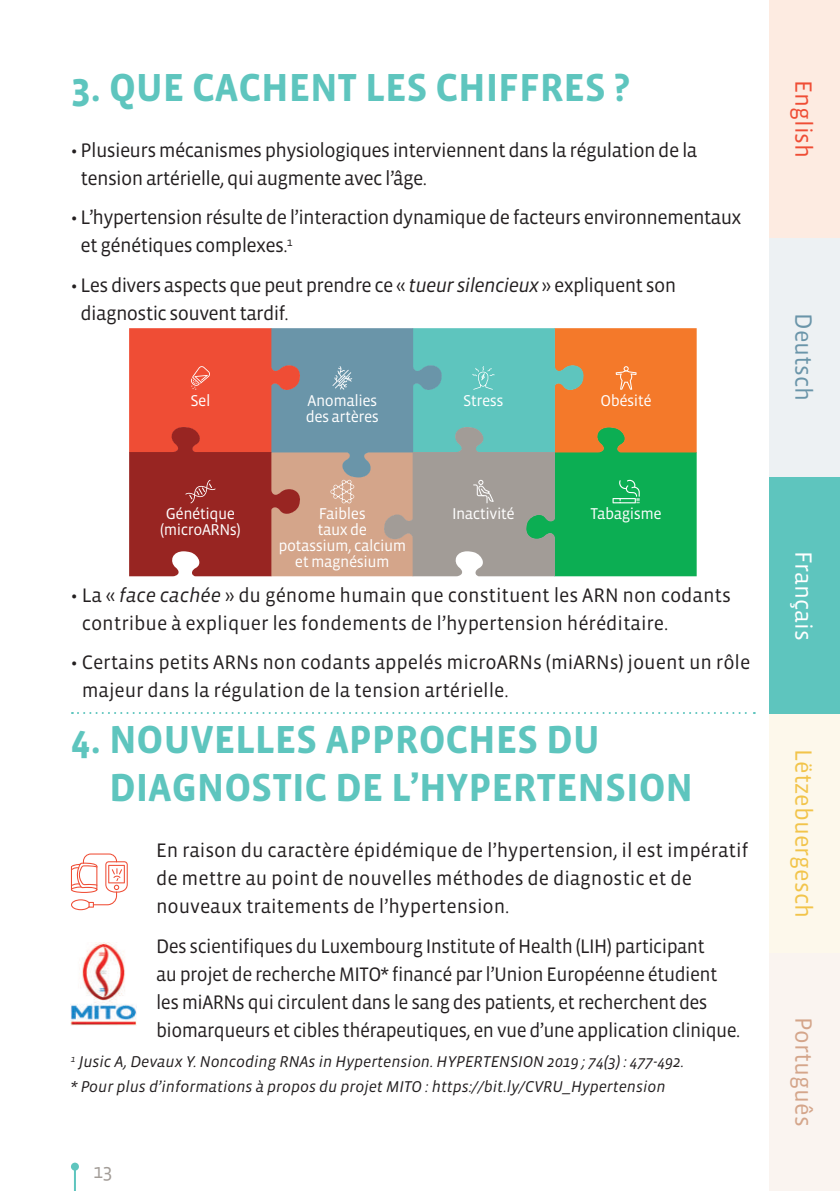
<style>
.page{position:relative;width:840px;height:1191px;background:#fff}
.page>*{position:absolute;margin:0;border:0;box-sizing:border-box;transform-origin:0 0}
.t1{font:700 40px/48px "Vista Sans";letter-spacing:-.005em;color:#5ec5be}
.t2{font:24px "Vista Sans";color:#f2c44a}
.t3{font:24px "Vista Sans";color:#d4a58a}
.t4{font:24px "Vista Sans";color:#fff}
.t5{font:24px "Vista Sans";color:#ef4d35}
.t6{font:24px "Vista Sans";color:#6a95a9}
.t7{font:20px/28px "Vista Sans";letter-spacing:-.005em;color:#231f20}
.t8{font:20px/28px "Vista Sans";letter-spacing:-.03em;color:#231f20}
.t9{font:20px/28px "Vista Sans";letter-spacing:-.03em;color:#231f20;scale:.96 1}
.t10{font:20px "Vista Sans";color:#a29c97}
.t11{font:italic 16px/24.8px "Vista Sans";letter-spacing:-.005em;color:#231f20}
.t12{font:16px/16px "Vista Sans";letter-spacing:-.03em;color:#fff}
.s1{font-style:italic}
</style>
<div class="page">
<svg style="left:71px;top:853px;width:57px;height:57px"></svg>
<img style="left:71px;top:942px;width:65px;height:83px">
<div style="left:768px;top:0;width:71px;height:238px;background:#fdebe1"></div>
<div style="left:768px;top:476px;width:71px;height:238px;background:#5ec5be"></div>
<div style="left:768px;top:952px;width:71px;height:239px;background:#faf4f0"></div>
<div style="left:768px;top:238px;width:71px;height:238px;background:#edf1f3"></div>
<div style="left:768px;top:714px;width:71px;height:238px;background:#fdf8eb"></div>
<hr style="left:74px;top:1166px;width:2px;height:25px;background:#5ec5be">
<div style="left:71px;top:1162px;width:8px;height:8px;background:#5ec5be;border-radius:50%"></div>
<svg style="left:72px;top:712px;width:682px;height:2px"></svg>
<svg style="left:129px;top:328px;width:567px;height:248px;background:#98866c"></svg>
<h1 class="t1" style="left:71px;top:64px;width:560px">3. QUE CACHENT LES CHIFFRES ?</h1>
<p class="t8" style="left:81px;top:137px;width:618px;text-indent:-10px">• Plusieurs mécanismes physiologiques interviennent dans la régulation de la tension artérielle, qui augmente avec l’âge.</p>
<p class="t8" style="left:81px;top:204px;width:662px;text-indent:-10px">• L’hypertension résulte de l’interaction dynamique de facteurs environnementaux et génétiques complexes.<sup>1</sup></p>
<p class="t8" style="left:81px;top:271px;width:597px;text-indent:-10px">• Les divers aspects que peut prendre ce « <span class="s1">tueur silencieux</span> » expliquent son diagnostic souvent tardif.</p>
<p class="t12" style="left:190px;top:393px;width:21px">Sel</p>
<p class="t12" style="left:305px;top:393px;width:75px">Anomalies des artères</p>
<p class="t12" style="left:463px;top:393px;width:42px">Stress</p>
<p class="t12" style="left:600px;top:393px;width:53px">Obésité</p>
<p class="t12" style="left:166px;top:506px;width:71px">Génétique</p>
<p class="t12" style="left:590px;top:506px;width:73px">Tabagisme</p>
<p class="t12" style="left:160px;top:522px;width:82px">(microARNs)</p>
<p class="t12" style="left:278px;top:506px;width:129px;text-align:center">Faibles<br>taux de<br>potassium, calcium et magnésium</p>
<p class="t12" style="left:452px;top:506px;width:64px">Inactivité</p>
<p class="t7" style="left:82px;top:581px;width:650px;text-indent:-11px">• La « <span class="s1">face cachée</span> » du génome humain que constituent les ARN non codants contribue à expliquer les fondements de l’hypertension héréditaire.</p>
<p class="t7" style="left:82px;top:649px;width:669px;text-indent:-11px">• Certains petits ARNs non codants appelés microARNs (miARNs) jouent un rôle majeur dans la régulation de la tension artérielle.</p>
<h1 class="t1" style="left:109px;top:716px;width:585px;text-indent:-38px">4. NOUVELLES APPROCHES DU<br>DIAGNOSTIC DE L’HYPERTENSION</h1>
<p class="t7" style="left:156px;top:837px;width:593px">En raison du caractère épidémique de l’hypertension, il est impératif de mettre au point de nouvelles méthodes de diagnostic et de nouveaux traitements de l’hypertension.</p>
<p class="t9" style="left:156px;top:932px;width:609px">Des scientifiques du Luxembourg Institute of Health (LIH) participant<br>au projet de recherche MITO* financé par l’Union Européenne étudient les miARNs qui circulent dans le sang des patients, et recherchent des biomarqueurs et cibles thérapeutiques, en vue d’une application clinique.</p>
<p class="t11" style="left:71px;top:1049px;width:614px"><sup>1</sup> Jusic A, Devaux Y. Noncoding RNAs in Hypertension. HYPERTENSION 2019 ; 74(3) : 477-492. * Pour plus d’informations à propos du projet MITO : https://bit.ly/CVRU_Hypertension</p>
<p class="t10" style="left:93px;top:1160px;width:21px">13</p>
<p class="t5" style="left:815px;top:80px;width:80px;rotate:90deg">English</p>
<p class="t6" style="left:815px;top:313px;width:90px;rotate:90deg">Deutsch</p>
<p class="t4" style="left:815px;top:550px;width:91px;rotate:90deg">Français</p>
<p class="t2" style="left:815px;top:749px;width:170px;rotate:90deg">Lëtzebuergesch</p>
<p class="t3" style="left:815px;top:1017px;width:111px;rotate:90deg">Português</p>
</div>
